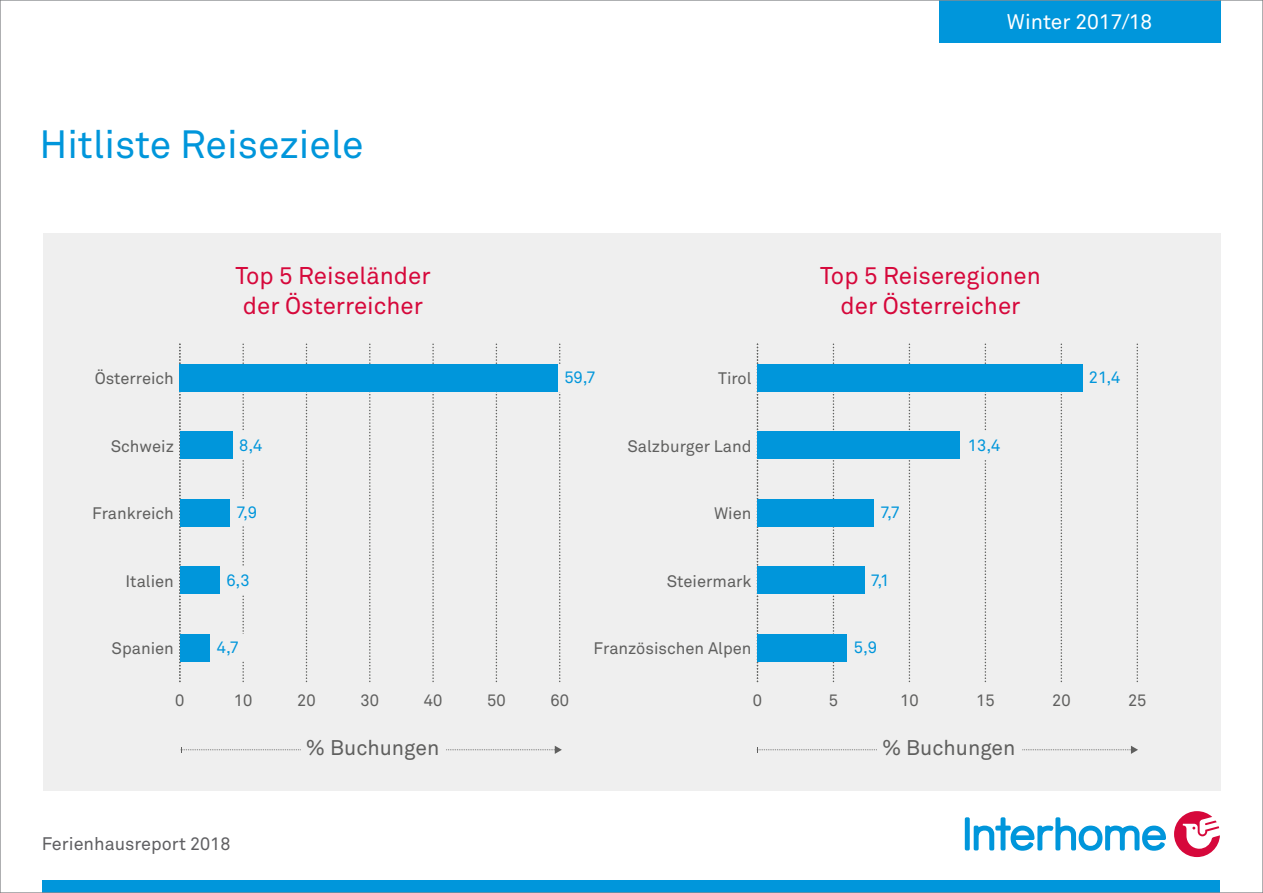
<style>
.page{position:relative;width:1263px;height:893px;background:#fff}
.page>*{position:absolute;margin:0;border:0;box-sizing:border-box;transform-origin:0 0}
.t1{font:39px "Akkurat Pro";color:#0096db}
.t2{font:24px/30px "Akkurat Pro";color:#d6083b;text-align:center}
.t3{font:21px "Akkurat Pro";color:#5f5f5e}
.t4{font:21px "Akkurat Pro";color:#fff}
.t5{font:18px "Akkurat Pro";color:#5f5f62}
.t6{font:16.5px "Akkurat Pro";color:#5f5f5e}
.t7{font:16.5px "Akkurat Pro";color:#0096db}
</style>
<div class="page">
<div style="left:43px;top:880px;width:1177px;height:13px;background:#0096db"></div>
<div style="left:965px;top:817px;width:5px;height:33px;background:#0096db;border-radius:2px"></div>
<svg style="left:974px;top:817px;width:192px;height:34px"></svg>
<svg style="left:1174px;top:811px;width:46px;height:46px"></svg>
<div style="left:939px;top:0;width:281px;height:43px;background:#0096db"></div>
<div style="left:43px;top:234px;width:1177px;height:557px;background:#efefef"></div>
<svg style="left:447px;top:746px;width:115px;height:8px"></svg>
<svg style="left:181px;top:747px;width:120px;height:5px"></svg>
<svg style="left:833px;top:344px;width:1px;height:337px"></svg>
<svg style="left:909px;top:344px;width:1px;height:337px"></svg>
<svg style="left:985px;top:344px;width:1px;height:337px"></svg>
<svg style="left:1060px;top:344px;width:2px;height:337px"></svg>
<svg style="left:1136px;top:344px;width:2px;height:337px"></svg>
<svg style="left:757px;top:344px;width:1px;height:337px"></svg>
<div style="left:757px;top:364px;width:326px;height:27px;background:#0096db"></div>
<div style="left:757px;top:432px;width:203px;height:27px;background:#0096db"></div>
<div style="left:757px;top:499px;width:117px;height:27px;background:#0096db"></div>
<div style="left:757px;top:567px;width:108px;height:27px;background:#0096db"></div>
<div style="left:757px;top:634px;width:90px;height:27px;background:#0096db"></div>
<svg style="left:242px;top:344px;width:2px;height:337px"></svg>
<svg style="left:306px;top:344px;width:1px;height:337px"></svg>
<svg style="left:369px;top:344px;width:2px;height:337px"></svg>
<svg style="left:432px;top:344px;width:2px;height:337px"></svg>
<svg style="left:496px;top:344px;width:1px;height:337px"></svg>
<svg style="left:559px;top:344px;width:1px;height:337px"></svg>
<svg style="left:179px;top:344px;width:2px;height:337px"></svg>
<div style="left:180px;top:364px;width:378px;height:27px;background:#0096db"></div>
<div style="left:180px;top:432px;width:53px;height:27px;background:#0096db"></div>
<div style="left:180px;top:499px;width:50px;height:27px;background:#0096db"></div>
<div style="left:180px;top:567px;width:40px;height:27px;background:#0096db"></div>
<div style="left:180px;top:634px;width:30px;height:27px;background:#0096db"></div>
<svg style="left:1023px;top:746px;width:115px;height:8px"></svg>
<svg style="left:757px;top:747px;width:120px;height:5px"></svg>
<div style="left:211px;top:634px;width:35px;height:27px;background:#efefef"></div>
<div style="left:220px;top:567px;width:35px;height:27px;background:#efefef"></div>
<div style="left:230px;top:499px;width:35px;height:27px;background:#efefef"></div>
<div style="left:233px;top:432px;width:35px;height:27px;background:#efefef"></div>
<div style="left:962px;top:432px;width:46px;height:27px;background:#efefef"></div>
<div style="left:558px;top:364px;width:47px;height:27px;background:#efefef"></div>
<p class="t4" style="left:1007px;top:10px;width:147px">Winter 2017/18</p>
<h1 class="t1" style="left:39px;top:122px;width:326px">Hitliste Reiseziele</h1>
<h2 class="t2" style="left:235px;top:261px;width:197px">Top 5 Reiseländer der Österreicher</h2>
<h2 class="t2" style="left:820px;top:261px;width:222px">Top 5 Reiseregionen der Österreicher</h2>
<p class="t6" style="left:95px;top:369px;width:81px">Österreich</p>
<p class="t7" style="left:564px;top:368px;width:33px">59,7</p>
<p class="t6" style="left:718px;top:369px;width:35px">Tirol</p>
<p class="t7" style="left:1089px;top:368px;width:33px">21,4</p>
<p class="t6" style="left:111px;top:436px;width:65px">Schweiz</p>
<p class="t7" style="left:239px;top:435px;width:25px">8,4</p>
<p class="t6" style="left:627px;top:436px;width:126px">Salzburger Land</p>
<p class="t7" style="left:968px;top:436px;width:34px">13,4</p>
<p class="t6" style="left:92px;top:504px;width:83px">Frankreich</p>
<p class="t7" style="left:236px;top:503px;width:22px">7,9</p>
<p class="t6" style="left:714px;top:504px;width:39px">Wien</p>
<p class="t7" style="left:880px;top:503px;width:21px">7,7</p>
<p class="t6" style="left:126px;top:571px;width:50px">Italien</p>
<p class="t7" style="left:226px;top:571px;width:25px">6,3</p>
<p class="t6" style="left:667px;top:571px;width:86px">Steiermark</p>
<p class="t7" style="left:871px;top:571px;width:20px">7,1</p>
<p class="t6" style="left:112px;top:639px;width:64px">Spanien</p>
<p class="t7" style="left:217px;top:638px;width:24px">4,7</p>
<p class="t6" style="left:594px;top:639px;width:159px">Französischen Alpen</p>
<p class="t7" style="left:854px;top:638px;width:25px">5,9</p>
<p class="t6" style="left:175px;top:691px;width:11px">0</p>
<p class="t6" style="left:234px;top:691px;width:20px">10</p>
<p class="t6" style="left:297px;top:691px;width:20px">20</p>
<p class="t6" style="left:361px;top:691px;width:20px">30</p>
<p class="t6" style="left:424px;top:691px;width:20px">40</p>
<p class="t6" style="left:487px;top:691px;width:20px">50</p>
<p class="t6" style="left:550px;top:691px;width:20px">60</p>
<p class="t5" style="left:42px;top:834px;width:190px">Ferienhausreport 2018</p>
<p class="t3" style="left:306px;top:736px;width:135px">% Buchungen</p>
<p class="t6" style="left:753px;top:691px;width:11px">0</p>
<p class="t6" style="left:829px;top:691px;width:11px">5</p>
<p class="t6" style="left:900px;top:691px;width:20px">10</p>
<p class="t6" style="left:976px;top:691px;width:20px">15</p>
<p class="t6" style="left:1052px;top:691px;width:20px">20</p>
<p class="t6" style="left:1128px;top:691px;width:20px">25</p>
<p class="t3" style="left:882px;top:736px;width:135px">% Buchungen</p>
</div>
